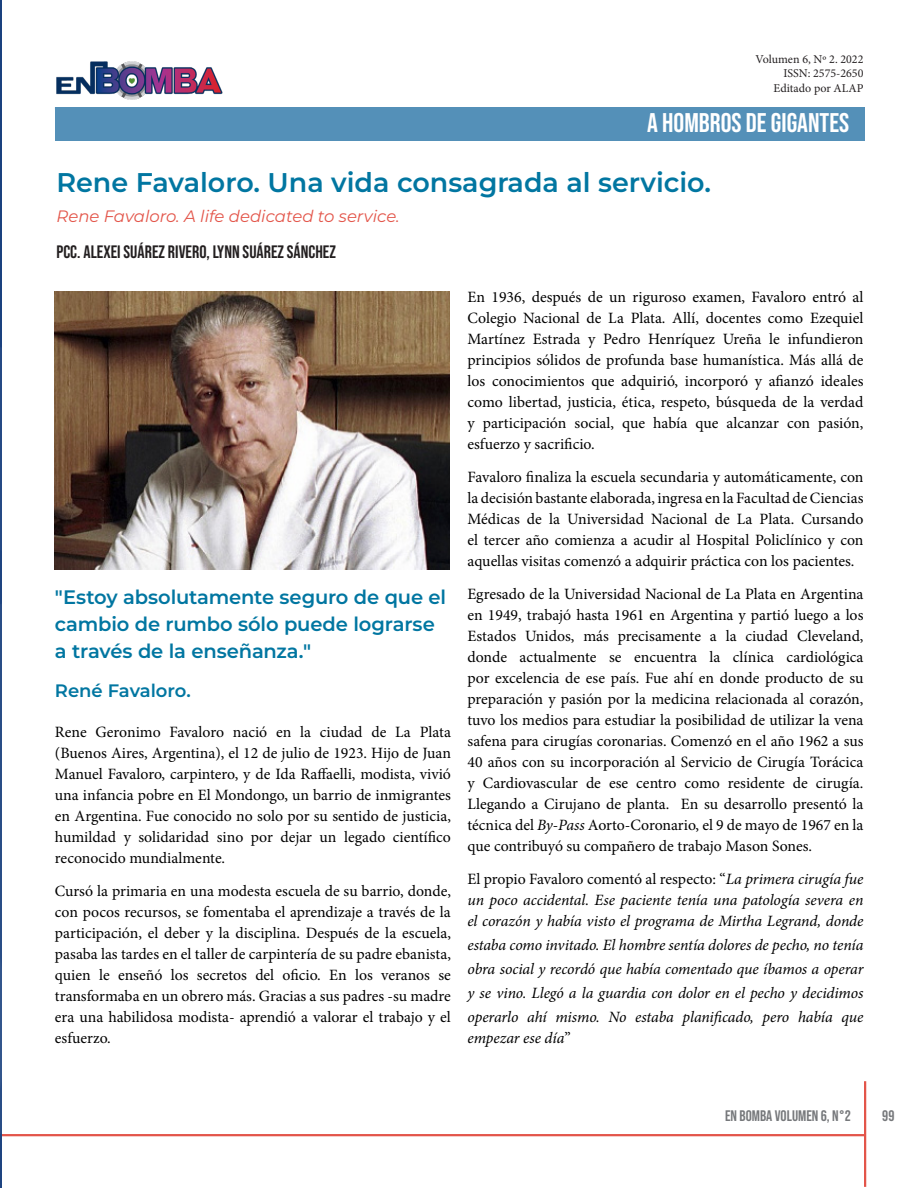
<style>
.page{position:relative;width:918px;height:1188px;background:#fff}
.page>*{position:absolute;margin:0;border:0;box-sizing:border-box;transform-origin:0 0}
.t1{font:600 27px "Montserrat";color:#0176a1}
.t2{font:27px "Bebas Neue";color:#fff}
.t3{font:600 19.5px/27px "Montserrat";letter-spacing:-.005em;color:#0176a1}
.t4{font:18px "Bebas Neue";color:#231f20}
.t5{font:600 18px "Montserrat";color:#0176a1}
.t6{font:italic 16.5px "Montserrat";color:#e3554a}
.t7{font:15.75px/21px "Minion Pro";color:#000;text-align:justify}
.t8{font:italic 15.75px/24px "Minion Pro";letter-spacing:-.01em;color:#000;text-align:justify}
.t9{font:15.3px "Bebas Neue";color:#76787b}
.t10{font:12px/14.4px "Minion Pro";color:#231f20;text-align:right}
.s1{font-style:italic}
.s2{font-style:normal}
</style>
<div class="page">
<hr style="left:0;top:1134px;width:864px;height:2px;background:#e3554a">
<hr style="left:864px;top:1081px;width:2px;height:106px;background:#e3554a">
<div style="left:55px;top:107px;width:810px;height:33px;background:#5490b8"></div>
<img style="left:56px;top:61px;width:167px;height:39px">
<img style="left:54px;top:291px;width:396px;height:278px">
<img style="left:0;top:1px;width:1px;height:1187px">
<p class="t10" style="left:756px;top:52px;width:109px">Volumen 6, Nº 2. 2022<br>ISSN: 2575-2650</p>
<p class="t10" style="left:774px;top:81px;width:91px">Editado por ALAP</p>
<p class="t2" style="left:647px;top:108px;width:204px">A HOMBROS DE GIGANTES</p>
<p class="t1" style="left:56px;top:165px;width:656px">Rene Favaloro. Una vida consagrada al servicio.</p>
<p class="t6" style="left:56px;top:204px;width:345px">Rene Favaloro. A life dedicated to service.</p>
<p class="t4" style="left:56px;top:241px;width:281px">PCC. ALEXEI SUÁREZ RIVERO, LYNN SUÁREZ SÁNCHEZ</p>
<p class="t3" style="left:55px;top:583px;width:393px">"Estoy absolutamente seguro de que el cambio de rumbo sólo puede lograrse a través de la enseñanza."</p>
<p class="t5" style="left:55px;top:678px;width:137px">René Favaloro.</p>
<p class="t7" style="left:55px;top:722px;width:398px">Rene Geronimo Favaloro nació en la ciudad de La Plata (Buenos Aires, Argentina), el 12 de julio de 1923. Hijo de Juan Manuel Favaloro, carpintero, y de Ida Raffaelli, modista, vivió una infancia pobre en El Mondongo, un barrio de inmigrantes en Argentina. Fue conocido no solo por su sentido de justicia, humildad y solidaridad sino por dejar un legado científico reconocido mundialmente.</p>
<p class="t7" style="left:55px;top:881px;width:398px">Cursó la primaria en una modesta escuela de su barrio, donde, con pocos recursos, se fomentaba el aprendizaje a través de la participación, el deber y la disciplina. Después de la escuela, pasaba las tardes en el taller de carpintería de su padre ebanista, quien le enseñó los secretos del oficio. En los veranos se transformaba en un obrero más. Gracias a sus padres -su madre era una habilidosa modista- aprendió a valorar el trabajo y el esfuerzo.</p>
<p class="t7" style="left:468px;top:287px;width:398px">En 1936, después de un riguroso examen, Favaloro entró al Colegio Nacional de La Plata. Allí, docentes como Ezequiel Martínez Estrada y Pedro Henríquez Ureña le infundieron principios sólidos de profunda base humanística. Más allá de los conocimientos que adquirió, incorporó y afianzó ideales como libertad, justicia, ética, respeto, búsqueda de la verdad y participación social, que había que alcanzar con pasión, esfuerzo y sacrificio.</p>
<p class="t7" style="left:468px;top:467px;width:398px">Favaloro finaliza la escuela secundaria y automáticamente, con la decisión bastante elaborada, ingresa en la Facultad de Ciencias Médicas de la Universidad Nacional de La Plata. Cursando el tercer año comienza a acudir al Hospital Policlínico y con aquellas visitas comenzó a adquirir práctica con los pacientes.</p>
<p class="t7" style="left:468px;top:584px;width:398px">Egresado de la Universidad Nacional de La Plata en Argentina en 1949, trabajó hasta 1961 en Argentina y partió luego a los Estados Unidos, más precisamente a la ciudad Cleveland, donde actualmente se encuentra la clínica cardiológica por excelencia de ese país. Fue ahí en donde producto de su preparación y pasión por la medicina relacionada al corazón, tuvo los medios para estudiar la posibilidad de utilizar la vena safena para cirugías coronarias. Comenzó en el año 1962 a sus 40 años con su incorporación al Servicio de Cirugía Torácica y Cardiovascular de ese centro como residente de cirugía.<br>Llegando a Cirujano de planta. En su desarrollo presentó la técnica del <span class="s1">By-Pass</span> Aorto-Coronario, el 9 de mayo de 1967 en la que contribuyó su compañero de trabajo Mason Sones.</p>
<p class="t8" style="left:468px;top:869px;width:398px;line-height:21px"><span class="s2">El propio Favaloro comentó al respecto: “</span>La primera cirugía fue un poco accidental. Ese paciente tenía una patología severa en el corazón y había visto el programa de Mirtha Legrand, donde</p>
<p class="t8" style="left:468px;top:933px;width:398px">estaba como invitado. El hombre sentía dolores de pecho, no tenía obra social y recordó que había comentado que íbamos a operar y se vino. Llegó a la guardia con dolor en el pecho y decidimos operarlo ahí mismo. No estaba planificado, pero había que</p>
<p class="t8" style="left:468px;top:1026px;width:105px">empezar ese día<span class="s2">”</span></p>
<p class="t9" style="left:725px;top:1107px;width:127px">EN BOMBA VOLUMEN 6, N°2</p>
<p class="t9" style="left:882px;top:1107px;width:14px">99</p>
</div>
